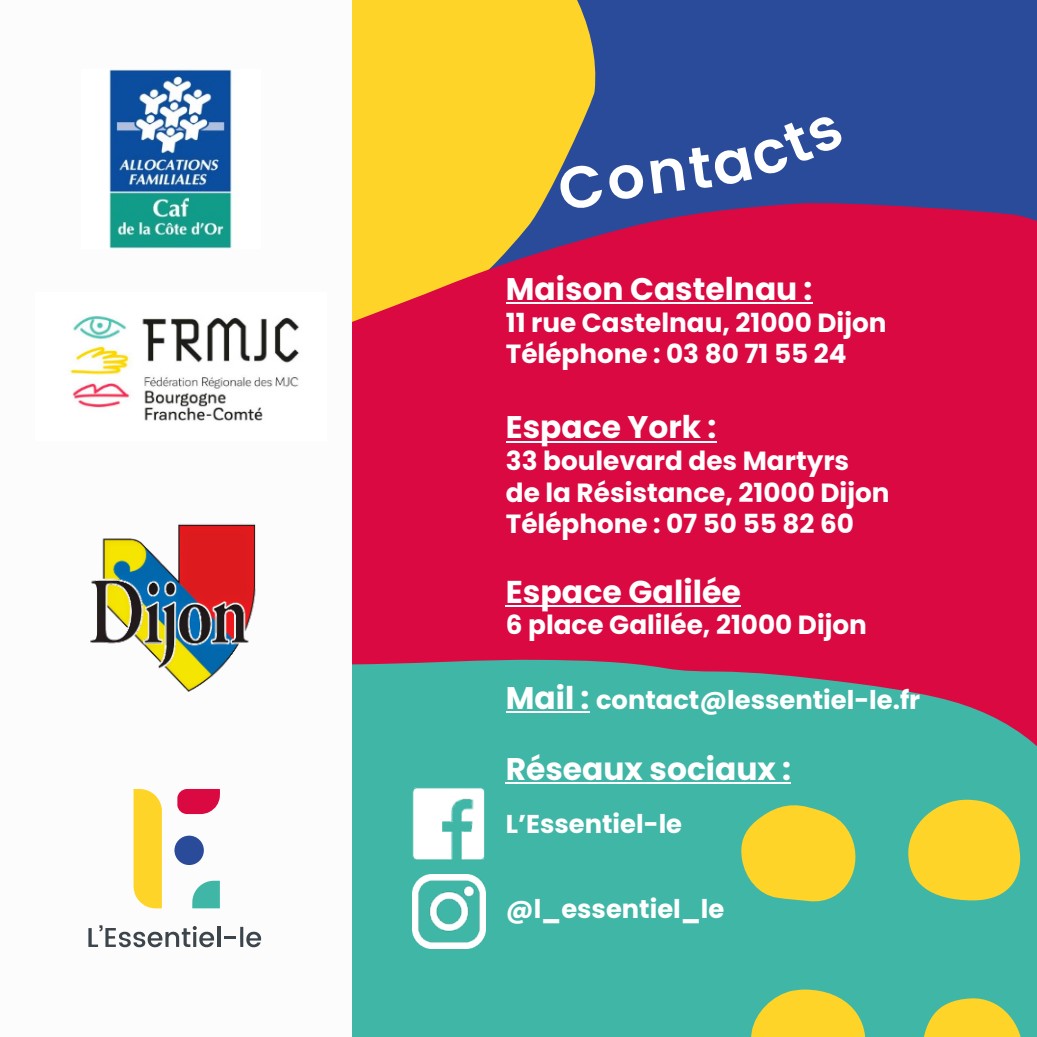
<style>
.page{position:relative;width:1037px;height:1037px;background:#2a4b9a}
.page>*{position:absolute;margin:0;border:0;box-sizing:border-box;transform-origin:0 0}
.t1{font:700 31.6px "Poppins";color:#fff}
.t2{font:700 31.2px "Poppins";color:#fff}
.t3{font:700 26.4px "Poppins";color:#fff}
.t4{font:700 25.6px "Poppins";color:#fff}
</style>
<div class="page">
<div style="left:352px;top:0;width:244px;height:201px;background:#ffd429"></div>
<svg style="left:352px;top:201px;width:685px;height:458px;background:#d81442"></svg>
<div style="left:352px;top:659px;width:685px;height:378px;background:#40b6a7"></div>
<div style="left:0;top:0;width:352px;height:1037px;background:#fcfcfc"></div>
<svg style="left:748px;top:989px;width:124px;height:48px;background:#c6cb4e"></svg>
<svg style="left:908px;top:799px;width:112px;height:101px;background:#d9ce41"></svg>
<svg style="left:739px;top:802px;width:126px;height:103px;background:#c1ca51"></svg>
<svg style="left:919px;top:997px;width:104px;height:40px;background:#c1ca51"></svg>
<hr style="left:506px;top:303px;width:306px;height:1px;background:#fff">
<hr style="left:506px;top:441px;width:210px;height:1px;background:#fff">
<hr style="left:506px;top:605px;width:235px;height:1px;background:#fff">
<hr style="left:506px;top:711px;width:83px;height:2px;background:#fff">
<hr style="left:506px;top:782px;width:285px;height:2px;background:#fff">
<img style="left:109px;top:69px;width:123px;height:179px">
<img style="left:70px;top:316px;width:229px;height:105px">
<svg style="left:133px;top:789px;width:29px;height:119px;background:#fed73a"></svg>
<svg style="left:177px;top:789px;width:43px;height:25px"></svg>
<div style="left:174px;top:835px;width:30px;height:30px;background:#2a4b9a;border-radius:50%"></div>
<svg style="left:192px;top:881px;width:28px;height:27px"></svg>
<hr style="left:217px;top:927px;width:3px;height:20px;background:#3c444c">
<svg style="left:225px;top:927px;width:36px;height:20px"></svg>
<svg style="left:88px;top:925px;width:126px;height:22px"></svg>
<img style="left:90px;top:524px;width:166px;height:168px">
<img style="left:412px;top:788px;width:74px;height:73px">
<img style="left:412px;top:875px;width:74px;height:73px">
<svg style="left:556px;top:113px;width:289px;height:99px"></svg>
<p class="t2" style="left:506px;top:267px;width:308px">Maison Castelnau :</p>
<p class="t3" style="left:506px;top:304px;width:382px">11 rue Castelnau, 21000 Dijon</p>
<p class="t3" style="left:506px;top:336px;width:342px">Téléphone : 03 80 71 55 24</p>
<p class="t2" style="left:506px;top:406px;width:212px">Espace York :</p>
<p class="t3" style="left:506px;top:442px;width:345px">33 boulevard des Martyrs</p>
<p class="t3" style="left:506px;top:474px;width:385px">de la Résistance, 21000 Dijon</p>
<p class="t3" style="left:506px;top:505px;width:350px">Téléphone : 07 50 55 82 60</p>
<p class="t1" style="left:506px;top:569px;width:237px">Espace Galilée</p>
<p class="t3" style="left:506px;top:606px;width:363px">6 place Galilée, 21000 Dijon</p>
<p class="t2" style="left:506px;top:676px;width:85px">Mail :</p>
<p class="t4" style="left:596px;top:682px;width:326px">contact@lessentiel-le.fr</p>
<p class="t2" style="left:506px;top:747px;width:287px">Réseaux sociaux :</p>
<p class="t4" style="left:506px;top:806px;width:178px">L’Essentiel-le</p>
<p class="t4" style="left:506px;top:891px;width:220px">@l_essentiel_le</p>
</div>
